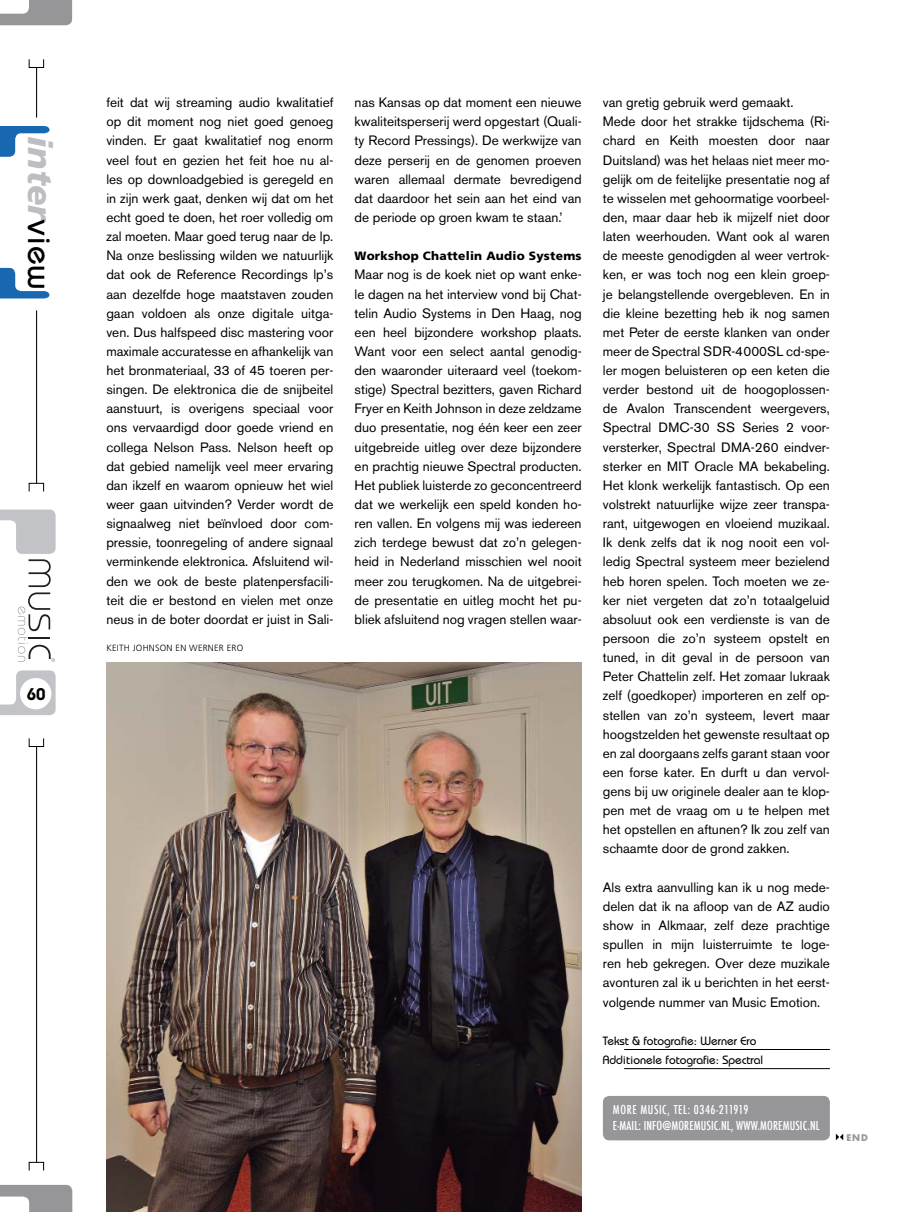
<style>
.page{position:relative;width:915px;height:1212px;background:#fff}
.page>*{position:absolute;margin:0;border:0;box-sizing:border-box;transform-origin:0 0}
.t1{font:italic 900 33.9px "Frutiger";color:#bdbec1}
.t2{font:600 16.95px "Bauhaus";color:#000}
.t3{font:13.5px/19.2px "Akzidenz Grotesk BE";color:#000;text-align:justify}
.t4{font:500 condensed 12px/16.5px "Futura";letter-spacing:.01em;color:#fff}
.t5{font:500 12px/19.2px "Bauhaus";color:#000}
.t6{font:900 12px "Frutiger";letter-spacing:.02em;color:#000}
.t7{font:300 9px "Frutiger";letter-spacing:.025em;color:#000}
.t8{font:700 9px "Futura";color:#969699}
.s1{font-family:"Bauhaus";font-weight:500;font-style:normal;color:#000}
</style>
<div class="page">
<svg style="left:835px;top:1134px;width:7px;height:6px"></svg>
<div style="left:602px;top:1096px;width:227px;height:44px;background:#969699;border-radius:6px"></div>
<svg style="left:0;top:0;width:72px;height:25px"></svg>
<svg style="left:0;top:670px;width:56px;height:45px"></svg>
<svg style="left:0;top:1185px;width:72px;height:27px"></svg>
<hr style="left:36px;top:67px;width:1px;height:51px;background:#000">
<div style="left:29px;top:59px;width:15px;height:9px;border:1px solid #000"></div>
<hr style="left:36px;top:746px;width:1px;height:416px;background:#000">
<div style="left:29px;top:738px;width:15px;height:9px;border:1px solid #000"></div>
<div style="left:29px;top:1162px;width:15px;height:9px;border:1px solid #000"></div>
<div style="left:20px;top:678px;width:31px;height:31px;background:#fff;border-radius:50%"></div>
<div style="left:29px;top:483px;width:15px;height:9px;border:1px solid #000"></div>
<hr style="left:36px;top:310px;width:1px;height:173px;background:#000">
<svg style="left:0;top:268px;width:49px;height:30px"></svg>
<svg style="left:0;top:126px;width:49px;height:31px"></svg>
<svg style="left:0;top:510px;width:56px;height:152px"></svg>
<hr style="left:624px;top:1049px;width:205px;height:1px;background:#000">
<hr style="left:624px;top:1068px;width:205px;height:1px;background:#000">
<img style="left:106px;top:662px;width:475px;height:550px">
<h1 class="t1" style="left:54px;top:136px;width:155px;rotate:90deg">inter<span class="s1">view</span></h1>
<p class="t2" style="left:27px;top:688px;width:20px">60</p>
<p class="t3" style="left:106px;top:94px;width:228px">feit dat wij streaming audio kwalitatief op dit moment nog niet goed genoeg vinden. Er gaat kwalitatief nog enorm veel fout en gezien het feit hoe nu al&shy;les op downloadgebied is geregeld en in zijn werk gaat, denken wij dat om het echt goed te doen, het roer volledig om zal moeten. Maar goed terug naar de lp.<br>Na onze beslissing wilden we natuurlijk dat ook de Reference Recordings lp’s aan dezelfde hoge maatstaven zouden gaan voldoen als onze digitale uitga&shy;ven. Dus halfspeed disc mastering voor maximale accuratesse en afhankelijk van het bronmateriaal, 33 of 45 toeren per&shy;singen. De elektronica die de snijbeitel aanstuurt, is overigens speciaal voor ons vervaardigd door goede vriend en collega Nelson Pass. Nelson heeft op dat gebied namelijk veel meer ervaring dan ikzelf en waarom opnieuw het wiel weer gaan uitvinden? Verder wordt de signaalweg niet beïnvloed door com&shy;pressie, toonregeling of andere signaal verminkende elektronica. Afsluitend wil&shy;den we ook de beste platenpersfacili&shy;teit die er bestond en vielen met onze neus in de boter doordat er juist in Sali-</p>
<p class="t3" style="left:354px;top:94px;width:228px">nas Kansas op dat moment een nieuwe kwaliteitsperserij werd opgestart (Quali&shy;ty Record Pressings). De werkwijze van deze perserij en de genomen proeven waren allemaal dermate bevredigend dat daardoor het sein aan het eind van de periode op groen kwam te staan.’</p>
<p class="t6" style="left:354px;top:251px;width:228px">Workshop Chattelin Audio Systems</p>
<p class="t3" style="left:354px;top:266px;width:228px">Maar nog is de koek niet op want enke&shy;le dagen na het interview vond bij Chat&shy;telin Audio Systems in Den Haag, nog een heel bijzondere workshop plaats.<br>Want voor een select aantal genodig&shy;den waaronder uiteraard veel (toekom&shy;stige) Spectral bezitters, gaven Richard Fryer en Keith Johnson in deze zeldzame duo presentatie, nog één keer een zeer uitgebreide uitleg over deze bijzondere en prachtig nieuwe Spectral producten.<br>Het publiek luisterde zo geconcentreerd dat we werkelijk een speld konden ho&shy;ren vallen. En volgens mij was iedereen zich terdege bewust dat zo’n gelegen&shy;heid in Nederland misschien wel nooit meer zou terugkomen. Na de uitgebrei&shy;de presentatie en uitleg mocht het pu&shy;bliek afsluitend nog vragen stellen waar-</p>
<p class="t7" style="left:106px;top:645px;width:138px">KEITH JOHNSON EN WERNER ERO</p>
<p class="t3" style="left:602px;top:94px;width:228px;text-align:left">van gretig gebruik werd gemaakt.<br>Mede door het strakke tijdschema (Ri&shy;chard en Keith moesten door naar Duitsland) was het helaas niet meer mo&shy;gelijk om de feitelijke presentatie nog af te wisselen met gehoormatige voorbeel&shy;den, maar daar heb ik mijzelf niet door laten weerhouden. Want ook al waren de meeste genodigden al weer vertrok&shy;ken, er was toch nog een klein groep&shy;je belangstellende overgebleven. En in die kleine bezetting heb ik nog samen met Peter de eerste klanken van onder meer de Spectral SDR-4000SL cd-spe&shy;ler mogen beluisteren op een keten die verder bestond uit de hoogoplossen&shy;de Avalon Transcendent weergevers, Spectral DMC-30 SS Series 2 voor&shy;versterker, Spectral DMA-260 eindver&shy;sterker en MIT Oracle MA bekabeling.<br>Het klonk werkelijk fantastisch. Op een volstrekt natuurlijke wijze zeer transpa&shy;rant, uitgewogen en vloeiend muzikaal.<br>Ik denk zelfs dat ik nog nooit een vol&shy;ledig Spectral systeem meer bezielend heb horen spelen. Toch moeten we ze&shy;ker niet vergeten dat zo’n totaalgeluid absoluut ook een verdienste is van de persoon die zo’n systeem opstelt en tuned, in dit geval in de persoon van Peter Chattelin zelf. Het zomaar lukraak zelf (goedkoper) importeren en zelf op&shy;stellen van zo’n systeem, levert maar hoogstzelden het gewenste resultaat op en zal doorgaans zelfs garant staan voor een forse kater. En durft u dan vervol&shy;gens bij uw originele dealer aan te klop&shy;pen met de vraag om u te helpen met het opstellen en aftunen? Ik zou zelf van schaamte door de grond zakken.</p>
<p class="t3" style="left:602px;top:879px;width:228px">Als extra aanvulling kan ik u nog mede&shy;delen dat ik na afloop van de AZ audio show in Alkmaar, zelf deze prachtige spullen in mijn luisterruimte te loge&shy;ren heb gekregen. Over deze muzikale avonturen zal ik u berichten in het eerst&shy;volgende nummer van Music Emotion.</p>
<p class="t5" style="left:602px;top:1032px;width:162px">Tekst &amp; fotografie: Werner Ero<br>Additionele fotografie: Spectral</p>
<p class="t4" style="left:612px;top:1101px;width:208px">MORE MUSIC, TEL: 0346-211919<br>E-MAIL: INFO@MOREMUSIC.NL, WWW.MOREMUSIC.NL</p>
<p class="t8" style="left:846px;top:1133px;width:23px">END</p>
</div>
